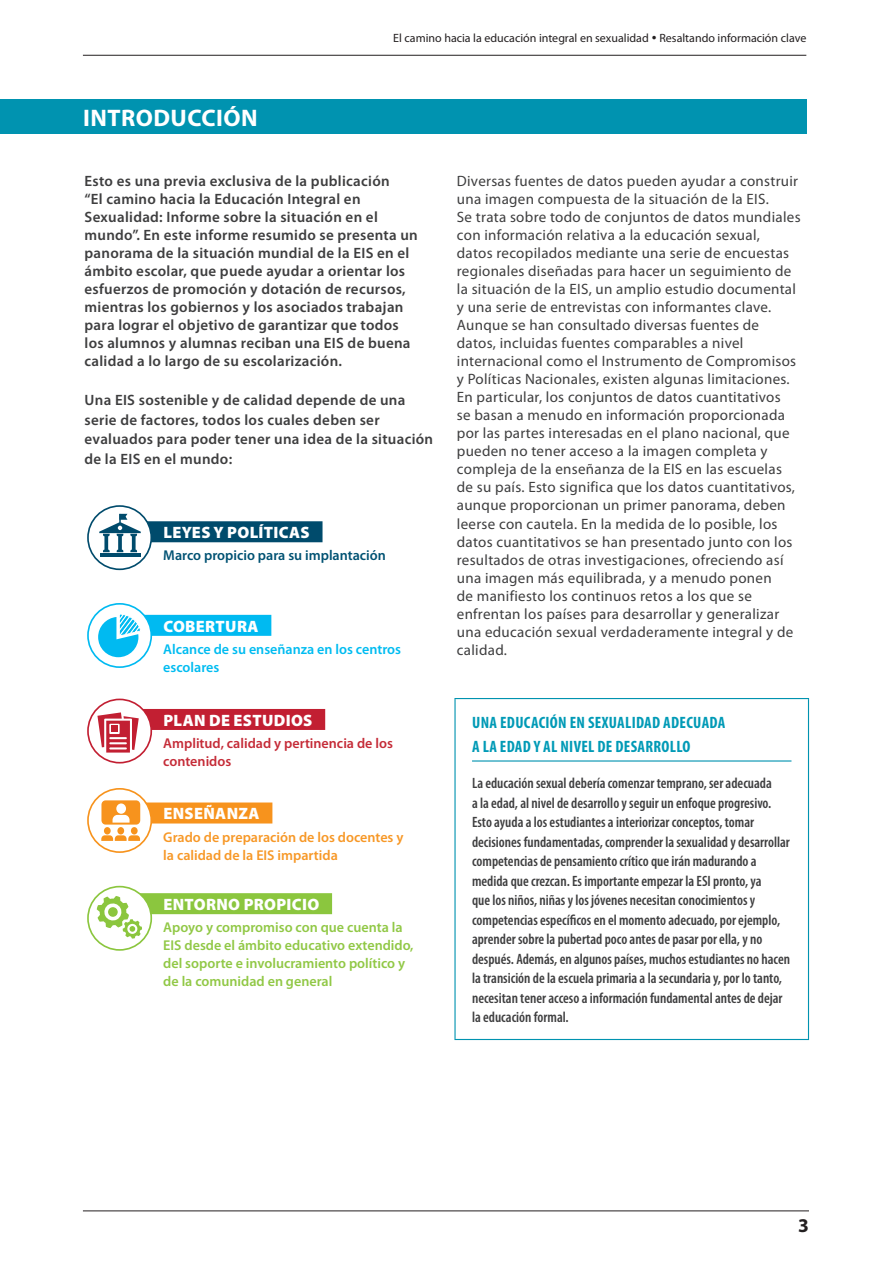
<style>
.page{position:relative;width:893px;height:1263px;background:#fff}
.page>*{position:absolute;margin:0;border:0;box-sizing:border-box;transform-origin:0 0}
.t1{font:700 24px "Myriad Pro";letter-spacing:.02em;color:#fff}
.t2{font:700 19.5px "Myriad Pro";color:#231f20}
.t3{font:900 16.5px "Myriad Pro";letter-spacing:.02em;color:#fff}
.t4{font:700 condensed 16.5px/24px "Myriad Pro";letter-spacing:.02em;color:#009ab6}
.t5{font:15px/18px "Myriad Pro";letter-spacing:.02em;color:#3e3e3f}
.t6{font:600 condensed 15px/19.5px "Myriad Pro";color:#3e3e3f}
.t7{font:600 15px/18px "Myriad Pro";letter-spacing:.02em;color:#3e3e3f}
.t8{font:600 14.25px/18px "Myriad Pro";color:#91c846}
.t9{font:600 14.25px/18px "Myriad Pro";color:#f79827}
.t10{font:600 14.25px/18px "Myriad Pro";color:#c52c38}
.t11{font:600 14.25px/18px "Myriad Pro";color:#00bcf1}
.t12{font:600 14.25px "Myriad Pro";color:#005273}
.t13{font:12px "Myriad Pro";color:#231f20}
</style>
<div class="page">
<hr style="left:83px;top:55px;width:723px;height:1px;background:#231f20">
<hr style="left:83px;top:1210px;width:726px;height:1px;background:#231f20">
<div style="left:112px;top:521px;width:211px;height:21px;background:#004b6c"></div>
<div style="left:112px;top:615px;width:159px;height:21px;background:#00baf1"></div>
<div style="left:112px;top:709px;width:213px;height:21px;background:#c21f32"></div>
<div style="left:112px;top:802px;width:160px;height:21px;background:#f7931d"></div>
<div style="left:112px;top:893px;width:220px;height:21px;background:#8bc63e"></div>
<div style="left:88px;top:789px;width:63px;height:63px;background:#fff;border-radius:50%"></div>
<div style="left:87px;top:788px;width:65px;height:65px;border:2px solid #f7931d;border-radius:50%"></div>
<div style="left:117px;top:827px;width:7px;height:7px;background:#f7931d;border-radius:50%"></div>
<div style="left:131px;top:827px;width:7px;height:7px;background:#f7931d;border-radius:50%"></div>
<div style="left:104px;top:827px;width:7px;height:7px;background:#f7931d;border-radius:50%"></div>
<svg style="left:101px;top:835px;width:39px;height:6px"></svg>
<svg style="left:101px;top:800px;width:39px;height:24px"></svg>
<div style="left:88px;top:699px;width:63px;height:64px;background:#fff;border-radius:50%"></div>
<div style="left:87px;top:699px;width:65px;height:64px;border:2px solid #c21f32;border-radius:50%"></div>
<svg style="left:97px;top:712px;width:42px;height:40px"></svg>
<div style="left:111px;top:726px;width:7px;height:6px;background:#c21f32"></div>
<svg style="left:88px;top:506px;width:63px;height:63px"></svg>
<div style="left:87px;top:505px;width:65px;height:65px;border:2px solid #004b6c;border-radius:50%"></div>
<hr style="left:100px;top:553px;width:40px;height:1px;background:#004b6c">
<hr style="left:100px;top:555px;width:40px;height:1px;background:#004b6c">
<svg style="left:99px;top:514px;width:42px;height:38px"></svg>
<div style="left:88px;top:604px;width:63px;height:63px;background:#fff;border-radius:50%"></div>
<div style="left:87px;top:603px;width:65px;height:65px;border:2px solid #00baf1;border-radius:50%"></div>
<svg style="left:98px;top:613px;width:44px;height:44px"></svg>
<div style="left:88px;top:887px;width:63px;height:63px;background:#fff;border-radius:50%"></div>
<div style="left:87px;top:886px;width:65px;height:65px;border:2px solid #8bc63e;border-radius:50%"></div>
<svg style="left:97px;top:896px;width:45px;height:42px"></svg>
<hr style="left:454px;top:698px;width:355px;height:1px;background:#0093b0">
<hr style="left:454px;top:699px;width:2px;height:340px;background:#0093b0">
<hr style="left:808px;top:699px;width:1px;height:340px;background:#0093b0">
<hr style="left:454px;top:1039px;width:355px;height:1px;background:#0093b0">
<hr style="left:472px;top:760px;width:319px;height:1px;background:#0093b0">
<div style="left:0;top:100px;width:806px;height:34px;background:#0093b0"></div>
<h1 class="t1" style="left:83px;top:102px;width:176px">INTRODUCCIÓN</h1>
<p class="t13" style="left:393px;top:31px;width:415px">El camino hacia la educación integral en sexualidad • Resaltando información clave</p>
<p class="t7" style="left:85px;top:172px;width:335px">Esto es una previa exclusiva de la publicación<br>“El camino hacia la Educación Integral en Sexualidad: Informe sobre la situación en el mundo”. En este informe resumido se presenta un panorama de la situación mundial de la EIS en el ámbito escolar, que puede ayudar a orientar los esfuerzos de promoción y dotación de recursos, mientras los gobiernos y los asociados trabajan para lograr el objetivo de garantizar que todos los alumnos y alumnas reciban una EIS de buena calidad a lo largo de su escolarización.</p>
<p class="t7" style="left:85px;top:390px;width:350px;line-height:19.5px">Una EIS sostenible y de calidad depende de una serie de factores, todos los cuales deben ser evaluados para poder tener una idea de la situación de la EIS en el mundo:</p>
<p class="t3" style="left:163px;top:521px;width:148px">LEYES Y POLÍTICAS</p>
<p class="t12" style="left:163px;top:546px;width:224px">Marco propicio para su implantación</p>
<p class="t3" style="left:163px;top:615px;width:97px">COBERTURA</p>
<p class="t11" style="left:163px;top:640px;width:239px">Alcance de su enseñanza en los centros escolares</p>
<p class="t3" style="left:163px;top:709px;width:150px">PLAN DE ESTUDIOS</p>
<p class="t10" style="left:163px;top:734px;width:231px">Amplitud, calidad y pertinencia de los contenidos</p>
<p class="t3" style="left:163px;top:803px;width:98px">ENSEÑANZA</p>
<p class="t9" style="left:163px;top:827px;width:242px">Grado de preparación de los docentes y la calidad de la EIS impartida</p>
<p class="t3" style="left:163px;top:893px;width:157px">ENTORNO PROPICIO</p>
<p class="t8" style="left:163px;top:918px;width:252px">Apoyo y compromiso con que cuenta la EIS desde el ámbito educativo extendido, del soporte e involucramiento político y de la comunidad en general</p>
<p class="t5" style="left:457px;top:172px;width:345px">Diversas fuentes de datos pueden ayudar a construir una imagen compuesta de la situación de la EIS.<br>Se trata sobre todo de conjuntos de datos mundiales con información relativa a la educación sexual,<br>datos recopilados mediante una serie de encuestas regionales diseñadas para hacer un seguimiento de la situación de la EIS, un amplio estudio documental y una serie de entrevistas con informantes clave.<br>Aunque se han consultado diversas fuentes de datos, incluidas fuentes comparables a nivel internacional como el Instrumento de Compromisos y Políticas Nacionales, existen algunas limitaciones.<br>En particular, los conjuntos de datos cuantitativos<br>se basan a menudo en información proporcionada por las partes interesadas en el plano nacional, que pueden no tener acceso a la imagen completa y compleja de la enseñanza de la EIS en las escuelas de su país. Esto significa que los datos cuantitativos, aunque proporcionan un primer panorama, deben leerse con cautela. En la medida de lo posible, los datos cuantitativos se han presentado junto con los resultados de otras investigaciones, ofreciendo así una imagen más equilibrada, y a menudo ponen<br>de manifiesto los continuos retos a los que se enfrentan los países para desarrollar y generalizar una educación sexual verdaderamente integral y de calidad.</p>
<p class="t4" style="left:472px;top:710px;width:255px">UNA EDUCACIÓN EN SEXUALIDAD ADECUADA<br>A LA EDAD Y AL NIVEL DE DESARROLLO</p>
<p class="t6" style="left:472px;top:773px;width:320px">La educación sexual debería comenzar temprano, ser adecuada<br>a la edad, al nivel de desarrollo y seguir un enfoque progresivo.<br>Esto ayuda a los estudiantes a interiorizar conceptos, tomar decisiones fundamentadas, comprender la sexualidad y desarrollar competencias de pensamiento crítico que irán madurando a medida que crezcan. Es importante empezar la ESI pronto, ya<br>que los niños, niñas y los jóvenes necesitan conocimientos y competencias específicos en el momento adecuado, por ejemplo, aprender sobre la pubertad poco antes de pasar por ella, y no después. Además, en algunos países, muchos estudiantes no hacen la transición de la escuela primaria a la secundaria y, por lo tanto, necesitan tener acceso a información fundamental antes de dejar la educación formal.</p>
<h2 class="t2" style="left:798px;top:1213px;width:12px">3</h2>
</div>
